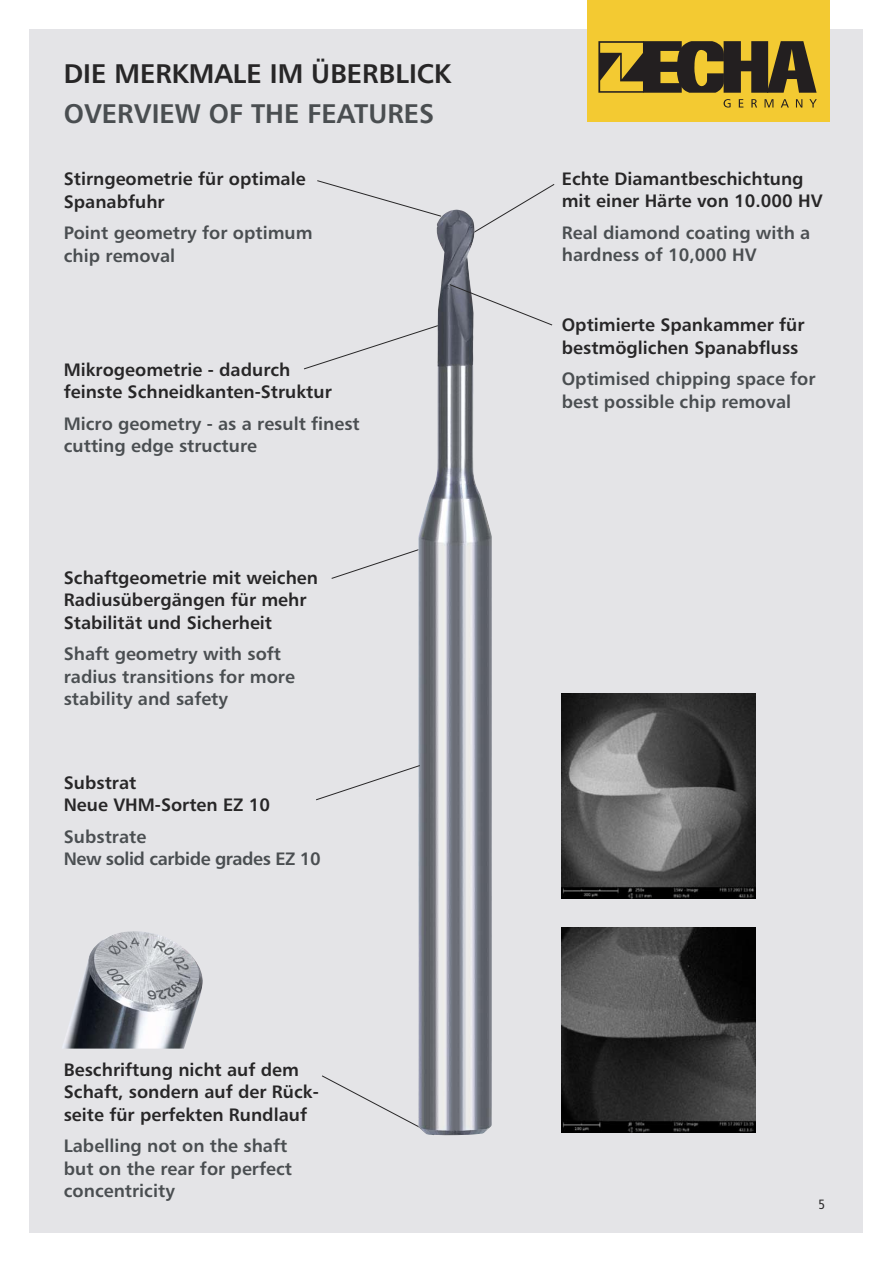
<style>
.page{position:relative;width:893px;height:1263px;background:#fff}
.page>*{position:absolute;margin:0;border:0;box-sizing:border-box;transform-origin:0 0}
.t1{font:27px "Humanist 777 BT Bold B";color:#272627}
.t2{font:27px "Humanist 777 BT Bold B";color:#4a4e51}
.t3{font:18px/22.5px "Humanist 777 BT Bold B";color:#272627}
.t4{font:18px/22.5px "Humanist 777 BT Bold B";color:#4a4e51}
.t5{font:18px/22.5px "Humanist 777 BT Bold B";letter-spacing:-.025em;color:#4a4e51}
.t6{font:13.5px "Humanist 777 BT Roman Condensed B";color:#272627}
</style>
<div class="page">
<div style="left:30px;top:30px;width:833px;height:1203px;background:#e4e4e7"></div>
<div style="left:587px;top:0;width:242px;height:122px;background:#f3ca32"></div>
<svg style="left:724px;top:99px;width:7px;height:9px"></svg>
<svg style="left:739px;top:99px;width:4px;height:9px"></svg>
<svg style="left:751px;top:99px;width:6px;height:9px"></svg>
<svg style="left:765px;top:99px;width:8px;height:9px"></svg>
<svg style="left:781px;top:99px;width:8px;height:9px"></svg>
<svg style="left:796px;top:99px;width:6px;height:9px"></svg>
<svg style="left:809px;top:99px;width:8px;height:9px"></svg>
<svg style="left:598px;top:41px;width:219px;height:52px"></svg>
<svg style="left:317px;top:180px;width:101px;height:30px"></svg>
<svg style="left:304px;top:331px;width:114px;height:39px"></svg>
<svg style="left:492px;top:184px;width:63px;height:38px"></svg>
<svg style="left:322px;top:1075px;width:96px;height:52px"></svg>
<img style="left:62px;top:931px;width:141px;height:117px">
<svg style="left:331px;top:549px;width:87px;height:30px"></svg>
<img style="left:418px;top:209px;width:74px;height:926px">
<img style="left:562px;top:693px;width:193px;height:206px">
<img style="left:562px;top:927px;width:193px;height:206px">
<svg style="left:316px;top:764px;width:105px;height:37px"></svg>
<svg style="left:449px;top:284px;width:104px;height:42px"></svg>
<h1 class="t1" style="left:64px;top:62px;width:389px">DIE MERKMALE IM ÜBERBLICK</h1>
<h1 class="t2" style="left:64px;top:103px;width:372px">OVERVIEW OF THE FEATURES</h1>
<p class="t3" style="left:64px;top:169px;width:243px">Stirngeometrie für optimale<br>Spanabfuhr</p>
<p class="t4" style="left:64px;top:223px;width:250px">Point geometry for optimum chip removal</p>
<p class="t3" style="left:64px;top:360px;width:269px">Mikrogeometrie - dadurch feinste Schneidkanten-Struktur</p>
<p class="t4" style="left:64px;top:414px;width:298px">Micro geometry - as a result finest cutting edge structure</p>
<p class="t3" style="left:64px;top:568px;width:256px">Schaftgeometrie mit weichen<br>Radiusübergängen für mehr<br>Stabilität und Sicherheit</p>
<p class="t4" style="left:64px;top:644px;width:233px">Shaft geometry with soft radius transitions for more stability and safety</p>
<p class="t3" style="left:64px;top:772px;width:208px">Substrat<br>Neue VHM-Sorten EZ 10</p>
<p class="t5" style="left:64px;top:826px;width:258px">Substrate<br>New solid carbide grades EZ 10</p>
<p class="t3" style="left:64px;top:1060px;width:257px">Beschriftung nicht auf dem<br>Schaft, sondern auf der Rück&shy;seite für perfekten Rundlauf</p>
<p class="t4" style="left:64px;top:1136px;width:230px">Labelling not on the shaft but on the rear for perfect concentricity</p>
<p class="t3" style="left:562px;top:169px;width:262px">Echte Diamantbeschichtung mit einer Härte von 10.000 HV</p>
<p class="t4" style="left:562px;top:223px;width:250px">Real diamond coating with a hardness of 10,000 HV</p>
<p class="t3" style="left:562px;top:315px;width:244px">Optimierte Spankammer für bestmöglichen Spanabfluss</p>
<p class="t4" style="left:562px;top:369px;width:255px">Optimised chipping space for best possible chip removal</p>
<p class="t6" style="left:819px;top:1199px;width:8px">5</p>
</div>
